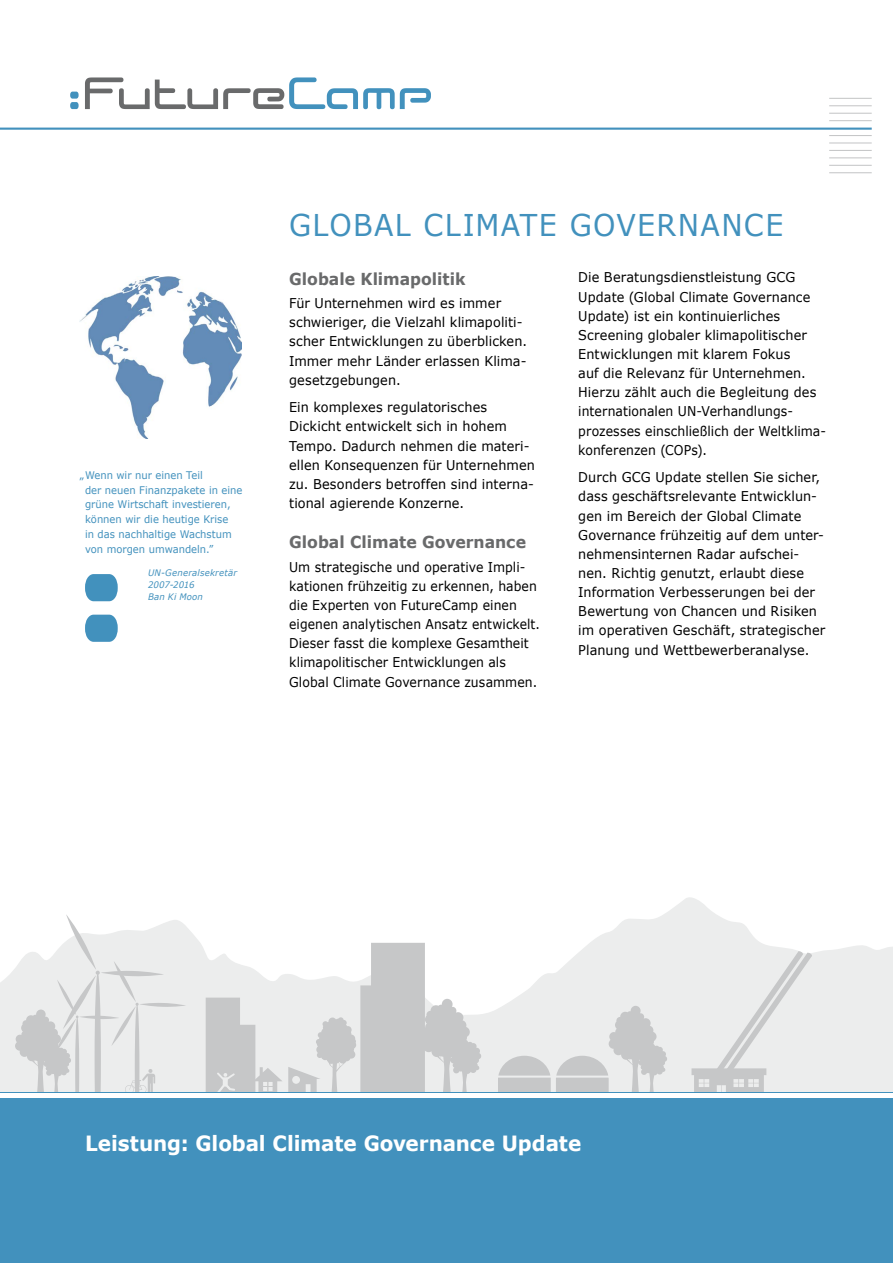
<style>
.page{position:relative;width:893px;height:1263px;background:#fff}
.page>*{position:absolute;margin:0;border:0;box-sizing:border-box;transform-origin:0 0}
.t1{font:30px "Verdana";letter-spacing:.045em;color:#4291bd;scale:.95 1}
.t2{font:700 21px "Verdana";letter-spacing:-.005em;color:#fff;scale:.95 1}
.t3{font:700 16.5px "Verdana";color:#696a6b;scale:.95 1}
.t4{font:13.5px/19.2px "Verdana";letter-spacing:.005em;color:#000;scale:.95 1}
.t5{font:13.5px/19.2px "Verdana";letter-spacing:.005em;color:#000;scale:.92 1}
.t6{font:10.5px/14.9px "Verdana";color:#4291bd}
.t7{font:italic 9px/12px "Verdana";letter-spacing:.025em;color:#4291bd;scale:.95 1}
</style>
<div class="page">
<svg style="left:0;top:897px;width:893px;height:196px"></svg>
<svg style="left:206px;top:943px;width:276px;height:150px"></svg>
<svg style="left:15px;top:914px;width:171px;height:179px;background:#e7e8e9"></svg>
<svg style="left:498px;top:1006px;width:169px;height:87px;background:#dbddde"></svg>
<svg style="left:691px;top:951px;width:121px;height:142px;background:#e4e5e6"></svg>
<div style="left:0;top:1093px;width:893px;height:170px;background:#4291bd"></div>
<svg style="left:70px;top:77px;width:361px;height:32px"></svg>
<hr style="left:829px;top:98px;width:43px;height:1px;background:#c6c7c8">
<hr style="left:829px;top:105px;width:43px;height:1px;background:#c6c7c8">
<hr style="left:829px;top:113px;width:43px;height:1px;background:#c6c7c8">
<hr style="left:829px;top:120px;width:43px;height:1px;background:#c6c7c8">
<hr style="left:829px;top:135px;width:43px;height:1px;background:#c6c7c8">
<hr style="left:829px;top:142px;width:43px;height:2px;background:#c6c7c8">
<hr style="left:829px;top:150px;width:43px;height:1px;background:#c6c7c8">
<hr style="left:829px;top:157px;width:43px;height:1px;background:#c6c7c8">
<hr style="left:829px;top:165px;width:43px;height:1px;background:#c6c7c8">
<hr style="left:829px;top:172px;width:43px;height:1px;background:#c6c7c8">
<hr style="left:0;top:128px;width:872px;height:2px;background:#4291bd">
<hr style="left:0;top:1093px;width:893px;height:4px;background:#fff">
<img style="left:80px;top:276px;width:162px;height:162px">
<svg style="left:85px;top:574px;width:33px;height:68px"></svg>
<p class="t6" style="left:85px;top:467px;width:159px;text-indent:-5px">„Wenn wir nur einen Teil<br>der neuen Finanzpakete in eine grüne Wirtschaft investieren, können wir die heutige Krise<br>in das nachhaltige Wachstum von morgen umwandeln.”</p>
<p class="t7" style="left:148px;top:567px;width:95px">UN-Generalsekretär<br>2007-2016<br>Ban Ki Moon</p>
<h1 class="t1" style="left:289px;top:206px;width:522px">GLOBAL CLIMATE GOVERNANCE</h1>
<p class="t3" style="left:289px;top:268px;width:187px">Globale Klimapolitik</p>
<p class="t4" style="left:289px;top:294px;width:252px">Für Unternehmen wird es immer schwieriger, die Vielzahl klimapoliti&shy;scher Entwicklungen zu überblicken.<br>Immer mehr Länder erlassen Klima&shy;gesetzgebungen.</p>
<p class="t4" style="left:289px;top:398px;width:260px">Ein komplexes regulatorisches Dickicht entwickelt sich in hohem Tempo. Dadurch nehmen die materi&shy;ellen Konsequenzen für Unternehmen zu. Besonders betroffen sind interna&shy;tional agierende Konzerne.</p>
<p class="t3" style="left:289px;top:532px;width:251px">Global Climate Governance</p>
<p class="t5" style="left:289px;top:557px;width:274px">Um strategische und operative Impli&shy;kationen frühzeitig zu erkennen, haben die Experten von FutureCamp einen eigenen analytischen Ansatz entwickelt.<br>Dieser fasst die komplexe Gesamtheit klimapolitischer Entwicklungen als Global Climate Governance zusammen.</p>
<p class="t4" style="left:578px;top:268px;width:260px">Die Beratungsdienstleistung GCG Update (Global Climate Governance Update) ist ein kontinuierliches Screening globaler klimapolitischer Entwicklungen mit klarem Fokus<br>auf die Relevanz für Unternehmen.<br>Hierzu zählt auch die Begleitung des internationalen UN-Verhandlungs&shy;prozesses einschließlich der Weltklima&shy;konferenzen (COPs).</p>
<p class="t4" style="left:578px;top:468px;width:261px">Durch GCG Update stellen Sie sicher, dass geschäftsrelevante Entwicklun&shy;gen im Bereich der Global Climate Governance frühzeitig auf dem unter&shy;nehmensinternen Radar aufschei&shy;nen. Richtig genutzt, erlaubt diese Information Verbesserungen bei der Bewertung von Chancen und Risiken im operativen Geschäft, strategischer Planung und Wettbewerberanalyse.</p>
<h2 class="t2" style="left:85px;top:1130px;width:524px">Leistung: Global Climate Governance Update</h2>
</div>
